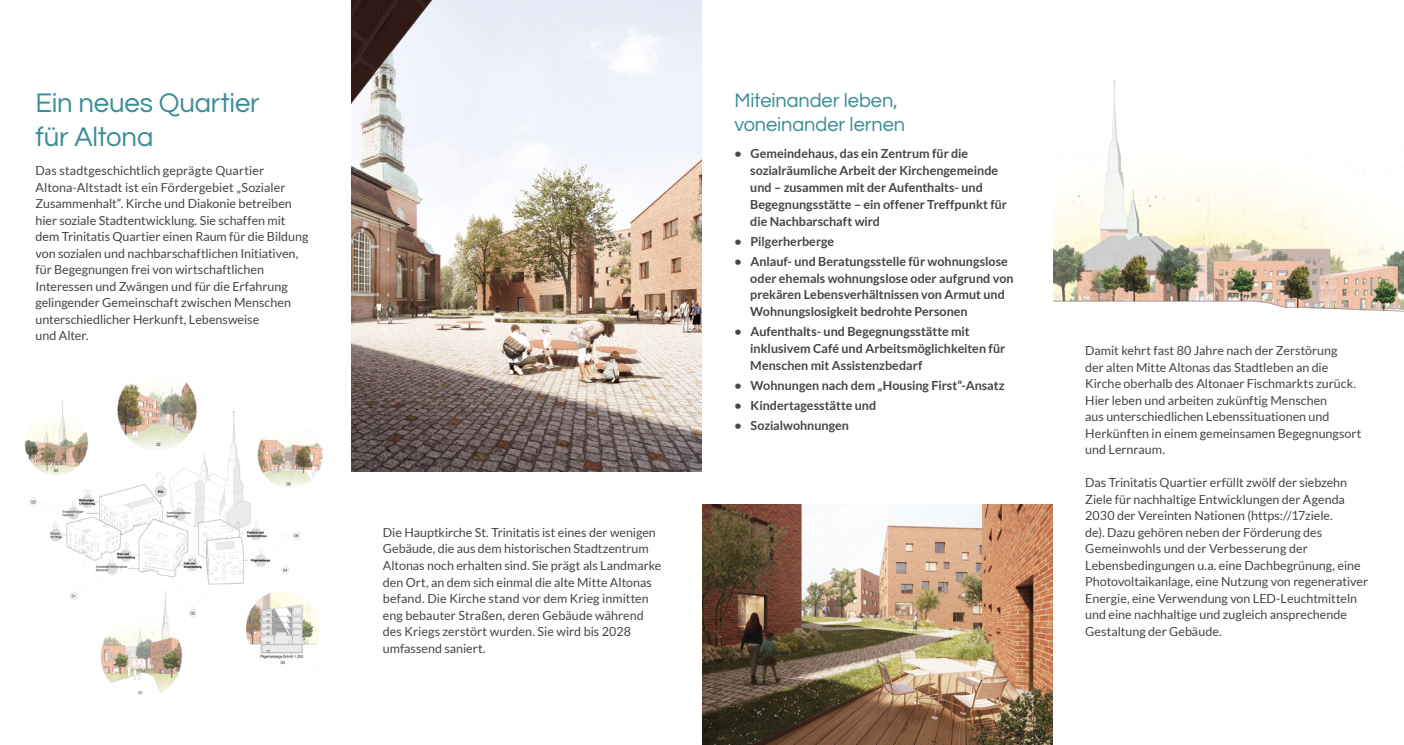
<style>
.page{position:relative;width:1404px;height:745px;background:#fff}
.page>*{position:absolute;margin:0;border:0;box-sizing:border-box;transform-origin:0 0}
.t1{font:27.5px/33.8px "Questrial";letter-spacing:-.005em;color:#3b8b95}
.t2{font:20px/23.8px "Questrial";letter-spacing:-.005em;color:#3b8b95}
.t3{font:12.5px/16.5px "Lato";color:#454545}
.t4{font:700 12.5px/16.9px "Lato";color:#454545}
</style>
<div class="page">
<img style="left:24px;top:382px;width:299px;height:313px">
<img style="left:351px;top:0;width:351px;height:471px">
<img style="left:1053px;top:80px;width:350px;height:232px">
<img style="left:702px;top:504px;width:350px;height:240px">
<h1 class="t1" style="left:35px;top:87px;width:226px">Ein neues Quartier für Altona</h1>
<p class="t3" style="left:35px;top:162px;width:274px">Das stadtgeschichtlich geprägte Quartier Altona-Altstadt ist ein Fördergebiet „Sozialer Zusammenhalt“. Kirche und Diakonie betreiben hier soziale Stadtentwicklung. Sie schaffen mit dem Trinitatis Quartier einen Raum für die Bildung von sozialen und nachbarschaftlichen Initiativen, für Begegnungen frei von wirtschaftlichen Interessen und Zwängen und für die Erfahrung gelingender Gemeinschaft zwischen Menschen unterschiedlicher Herkunft, Lebensweise<br>und Alter.</p>
<p class="t3" style="left:383px;top:523px;width:280px">Die Hauptkirche St. Trinitatis ist eines der wenigen Gebäude, die aus dem historischen Stadtzentrum Altonas noch erhalten sind. Sie prägt als Landmarke den Ort, an dem sich einmal die alte Mitte Altonas befand. Die Kirche stand vor dem Krieg inmitten eng bebauter Straßen, deren Gebäude während des Kriegs zerstört wurden. Sie wird bis 2028 umfassend saniert.</p>
<h2 class="t2" style="left:734px;top:89px;width:172px">Miteinander leben, voneinander lernen</h2>
<p class="t4" style="left:750px;top:145px;width:258px;text-indent:-16px">• Gemeindehaus, das ein Zentrum für die sozialräumliche Arbeit der Kirchengemeinde und – zusammen mit der Aufenthalts- und Begegnungsstätte – ein offener Treffpunkt für die Nachbarschaft wird</p>
<p class="t4" style="left:734px;top:233px;width:101px">• Pilgerherberge</p>
<p class="t4" style="left:750px;top:253px;width:265px;text-indent:-16px">• Anlauf- und Beratungsstelle für wohnungslose oder ehemals wohnungslose oder aufgrund von prekären Lebensverhältnissen von Armut und Wohnungslosigkeit bedrohte Personen</p>
<p class="t4" style="left:750px;top:323px;width:256px;text-indent:-16px">• Aufenthalts- und Begegnungsstätte mit inklusivem Café und Arbeitsmöglichkeiten für<br>Menschen mit Assistenzbedarf</p>
<p class="t4" style="left:734px;top:376px;width:272px">• Wohnungen nach dem „Housing First“-Ansatz</p>
<p class="t4" style="left:734px;top:396px;width:143px">• Kindertagesstätte und</p>
<p class="t4" style="left:734px;top:416px;width:116px">• Sozialwohnungen</p>
<p class="t3" style="left:1085px;top:342px;width:278px">Damit kehrt fast 80 Jahre nach der Zerstörung<br>der alten Mitte Altonas das Stadtleben an die Kirche oberhalb des Altonaer Fischmarkts zurück.<br>Hier leben und arbeiten zukünftig Menschen<br>aus unterschiedlichen Lebenssituationen und Herkünften in einem gemeinsamen Begegnungsort und Lernraum.</p>
<p class="t3" style="left:1085px;top:474px;width:284px">Das Trinitatis Quartier erfüllt zwölf der siebzehn Ziele für nachhaltige Entwicklungen der Agenda 2030 der Vereinten Nationen (https://17ziele.<br>de). Dazu gehören neben der Förderung des Gemeinwohls und der Verbesserung der Lebensbedingungen u.a. eine Dachbegrünung, eine Photovoltaikanlage, eine Nutzung von regenerativer Energie, eine Verwendung von LED-Leuchtmitteln und eine nachhaltige und zugleich ansprechende Gestaltung der Gebäude.</p>
</div>
